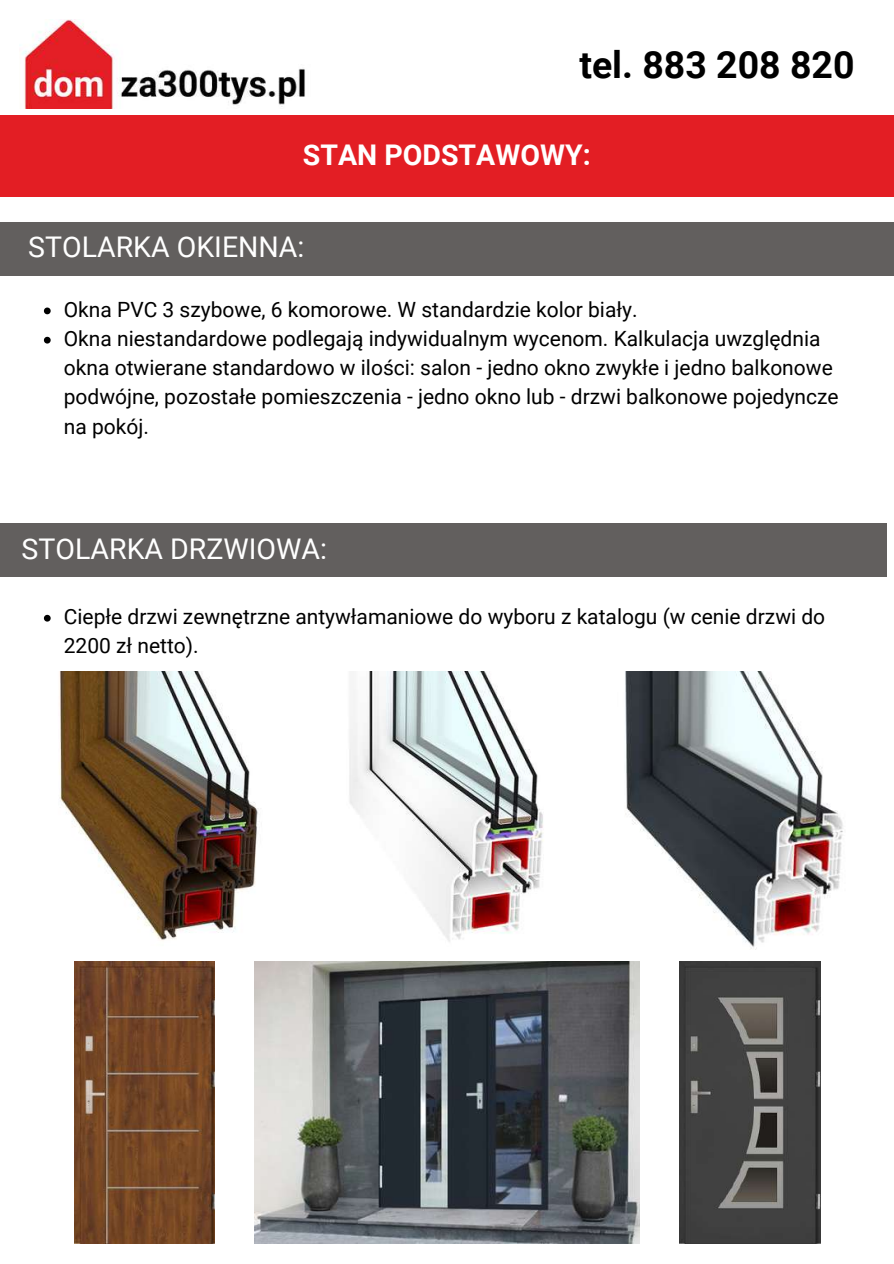
<style>
.page{position:relative;width:894px;height:1264px;background:#fff}
.page>*{position:absolute;margin:0;border:0;box-sizing:border-box;transform-origin:0 0}
.t1{font:700 37.5px "Roboto";color:#000}
.t2{font:28.5px "Roboto";color:#fff}
.t3{font:700 28.5px "Roboto";color:#fff}
.t4{font:21px/29.2px "Roboto";color:#000}
</style>
<div class="page">
<img style="left:59px;top:671px;width:199px;height:269px">
<img style="left:349px;top:671px;width:195px;height:271px">
<img style="left:625px;top:671px;width:218px;height:278px">
<div style="left:0;top:115px;width:893px;height:81px;background:#e31e24"></div>
<img style="left:22px;top:19px;width:283px;height:89px">
<div style="left:0;top:222px;width:893px;height:54px;background:#625f5e"></div>
<div style="left:0;top:524px;width:886px;height:53px;background:#625f5e"></div>
<img style="left:75px;top:962px;width:139px;height:281px">
<img style="left:679px;top:962px;width:141px;height:281px">
<img style="left:254px;top:962px;width:385px;height:281px">
<svg style="left:44px;top:307px;width:7px;height:7px"></svg>
<svg style="left:44px;top:337px;width:7px;height:6px"></svg>
<svg style="left:44px;top:615px;width:7px;height:6px"></svg>
<h1 class="t1" style="left:579px;top:43px;width:276px">tel. 883 208 820</h1>
<h2 class="t3" style="left:303px;top:138px;width:289px">STAN PODSTAWOWY:</h2>
<h2 class="t2" style="left:28px;top:231px;width:277px">STOLARKA OKIENNA:</h2>
<p class="t4" style="left:64px;top:295px;width:776px">Okna PVC 3 szybowe, 6 komorowe. W standardzie kolor biały.<br>Okna niestandardowe podlegają indywidualnym wycenom. Kalkulacja uwzględnia okna otwierane standardowo w ilości: salon - jedno okno zwykłe i jedno balkonowe podwójne, pozostałe pomieszczenia - jedno okno lub - drzwi balkonowe pojedyncze na pokój.</p>
<h2 class="t2" style="left:22px;top:532px;width:307px">STOLARKA DRZWIOWA:</h2>
<p class="t4" style="left:64px;top:602px;width:762px">Ciepłe drzwi zewnętrzne antywłamaniowe do wyboru z katalogu (w cenie drzwi do<br>2200 zł netto).</p>
</div>
